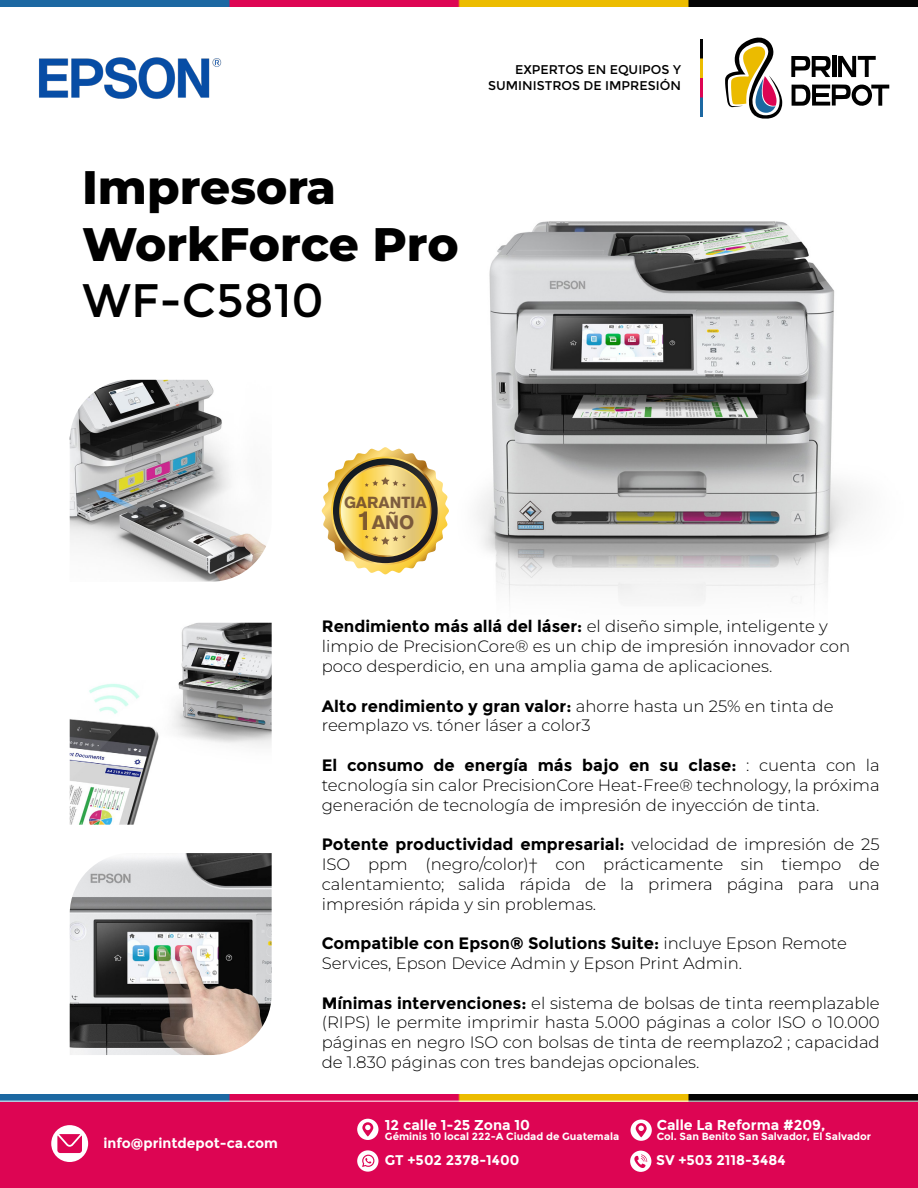
<style>
.page{position:relative;width:918px;height:1188px;background:#fff}
.page>*{position:absolute;margin:0;border:0;box-sizing:border-box;transform-origin:0 0}
.t1{font:800 46.95px/56.4px "Montserrat";color:#000}
.t2{font:46.95px "Montserrat";color:#000}
.t3{font:700 19.2px "Akzidenz Grotesk BE";color:#603d2b}
.t4{font:300 16.5px/19.8px "Montserrat";color:#000}
.t5{font:700 15.9px "Akzidenz Grotesk BE";color:#603d2b}
.t6{font:700 14.25px "Montserrat";color:#fff}
.t7{font:700 13.95px "Montserrat";color:#fff}
.t8{font:12.6px/15.1px "Montserrat";color:#000;text-align:right}
.t9{font:700 10.35px "Montserrat";color:#fff}
.s1{font-size:27.3px}
.s2{font-weight:700}
</style>
<div class="page">
<img style="left:384px;top:84px;width:506px;height:518px">
<div style="left:0;top:1096px;width:918px;height:92px;background:#dd0553"></div>
<svg style="left:51px;top:1125px;width:37px;height:37px"></svg>
<img style="left:0;top:1094px;width:918px;height:7px">
<img style="left:0;top:0;width:918px;height:7px">
<svg style="left:725px;top:37px;width:57px;height:82px"></svg>
<svg style="left:791px;top:56px;width:98px;height:51px"></svg>
<img style="left:700px;top:39px;width:3px;height:78px">
<hr style="left:0;top:1101px;width:918px;height:1px;background:#fff">
<svg style="left:322px;top:447px;width:127px;height:127px"></svg>
<svg style="left:357px;top:1150px;width:21px;height:22px"></svg>
<svg style="left:630px;top:1151px;width:21px;height:21px"></svg>
<svg style="left:357px;top:1119px;width:21px;height:21px"></svg>
<svg style="left:631px;top:1120px;width:21px;height:21px"></svg>
<img style="left:70px;top:853px;width:202px;height:202px">
<img style="left:70px;top:623px;width:202px;height:202px">
<img style="left:70px;top:380px;width:196px;height:202px">
<img style="left:39px;top:57px;width:183px;height:42px">
<p class="t8" style="left:488px;top:62px;width:194px">EXPERTOS EN EQUIPOS Y<br>SUMINISTROS DE IMPRESIÓN</p>
<h1 class="t1" style="left:82px;top:157px;width:378px">Impresora<br>WorkForce Pro</h1>
<h1 class="t2" style="left:82px;top:273px;width:243px">WF-C5810</h1>
<p class="t5" style="left:344px;top:493px;width:84px">GARANTIA</p>
<p class="t3" style="left:356px;top:511px;width:60px"><span class="s1">1</span>AÑO</p>
<p class="t7" style="left:103px;top:1134px;width:176px">info@printdepot-ca.com</p>
<p class="t4" style="left:322px;top:616px;width:530px"><span class="s2">Rendimiento más allá del láser:</span> el diseño simple, inteligente y limpio de PrecisionCore® es un chip de impresión innovador con poco desperdicio, en una amplia gama de aplicaciones.</p>
<p class="t4" style="left:322px;top:695px;width:513px"><span class="s2">Alto rendimiento y gran valor:</span> ahorre hasta un 25% en tinta de reemplazo vs. tóner láser a color3</p>
<p class="t4" style="left:322px;top:755px;width:560px;text-align:justify"><span class="s2">El consumo de energía más bajo en su clase:</span> : cuenta con la tecnología sin calor PrecisionCore Heat-Free® technology, la próxima generación de tecnología de impresión de inyección de tinta.</p>
<p class="t4" style="left:322px;top:834px;width:560px;text-align:justify"><span class="s2">Potente productividad empresarial:</span> velocidad de impresión de 25<br>ISO ppm (negro/color)† con prácticamente sin tiempo de calentamiento; salida rápida de la primera página para una impresión rápida y sin problemas.</p>
<p class="t4" style="left:322px;top:933px;width:527px"><span class="s2">Compatible con Epson® Solutions Suite:</span> incluye Epson Remote<br>Services, Epson Device Admin y Epson Print Admin.</p>
<p class="t4" style="left:322px;top:992px;width:560px;text-align:justify"><span class="s2">Mínimas intervenciones:</span> el sistema de bolsas de tinta reemplazable (RIPS) le permite imprimir hasta 5.000 páginas a color ISO o 10.000 páginas en negro ISO con bolsas de tinta de reemplazo2 ; capacidad de 1.830 páginas con tres bandejas opcionales.</p>
<p class="t6" style="left:385px;top:1117px;width:147px">12 calle 1-25 Zona 10</p>
<p class="t9" style="left:385px;top:1131px;width:236px">Géminis 10 local 222-A Ciudad de Guatemala</p>
<p class="t6" style="left:657px;top:1117px;width:170px">Calle La Reforma #209,</p>
<p class="t9" style="left:657px;top:1131px;width:216px">Col. San Benito San Salvador, El Salvador</p>
<p class="t7" style="left:385px;top:1152px;width:136px">GT +502 2378-1400</p>
<p class="t7" style="left:656px;top:1152px;width:131px">SV +503 2118-3484</p>
</div>
